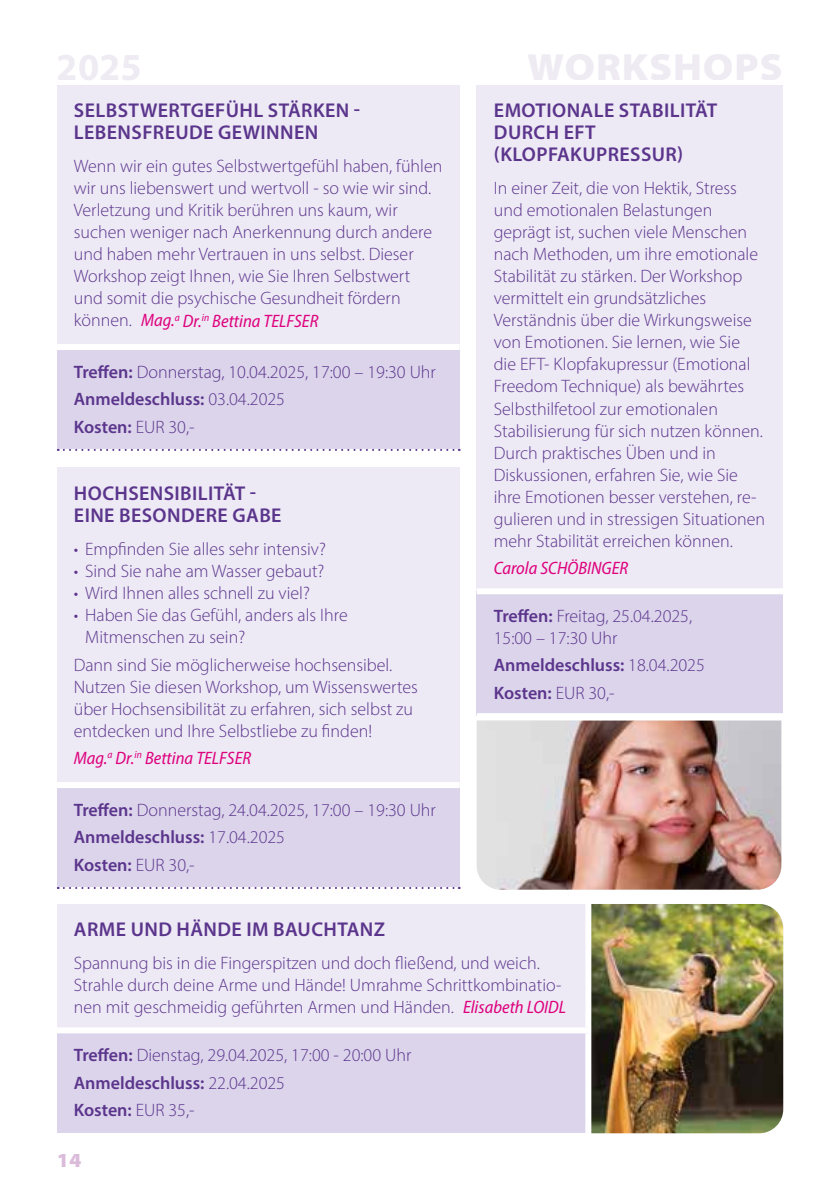
<style>
.page{position:relative;width:840px;height:1191px;background:#fff}
.page>*{position:absolute;margin:0;border:0;box-sizing:border-box;transform-origin:0 0}
.t1{font:600 20px/22px "Myriad Pro";letter-spacing:.02em;color:#5b358c}
.t2{font:900 semi-expanded 20px "Myriad Pro";color:#dbbbda}
.t3{font:300 18px/22px "Myriad Pro";color:#5b358c}
.t4{font:italic semi-condensed 18px "Myriad Pro";color:#de007c}
.t5{font:600 18px/27.6px "Myriad Pro";color:#5b358c}
.s1{font-weight:400;font-style:italic;font-stretch:semi-condensed;color:#de007c}
.s2{font-weight:600}
.s3{font-weight:300}
</style>
<div class="page">
<div style="left:57px;top:904px;width:531px;height:126px;background:#ede9f5"></div>
<div style="left:57px;top:1030px;width:531px;height:103px;background:#dbd4eb"></div>
<div style="left:57px;top:1027px;width:534px;height:6px;background:#fff"></div>
<div style="left:585px;top:904px;width:6px;height:123px;background:#fff"></div>
<div style="left:585px;top:1033px;width:6px;height:100px;background:#fff"></div>
<img style="left:591px;top:904px;width:191px;height:229px">
<div style="left:57px;top:467px;width:402px;height:318px;background:#ede9f5"></div>
<div style="left:57px;top:785px;width:402px;height:103px;background:#dbd4eb"></div>
<div style="left:57px;top:782px;width:402px;height:6px;background:#fff"></div>
<svg style="left:58px;top:887px;width:401px;height:2px"></svg>
<div style="left:57px;top:85px;width:402px;height:262px;background:#ede9f5"></div>
<div style="left:57px;top:347px;width:402px;height:103px;background:#dbd4eb"></div>
<div style="left:57px;top:344px;width:402px;height:6px;background:#fff"></div>
<svg style="left:58px;top:449px;width:401px;height:2px"></svg>
<div style="left:476px;top:85px;width:306px;height:506px;background:#ede9f5"></div>
<div style="left:476px;top:591px;width:306px;height:125px;background:#dbd4eb"></div>
<div style="left:476px;top:588px;width:306px;height:6px;background:#fff"></div>
<div style="left:476px;top:713px;width:306px;height:6px;background:#fff"></div>
<img style="left:476px;top:720px;width:304px;height:169px">
<p class="t1" style="left:74px;top:99px;width:287px">SELBSTWERTGEFÜHL STÄRKEN -<br>LEBENSFREUDE GEWINNEN</p>
<p class="t3" style="left:74px;top:155px;width:370px">Wenn wir ein gutes Selbstwertgefühl haben, fühlen wir uns liebenswert und wertvoll - so wie wir sind.<br>Verletzung und Kritik berühren uns kaum, wir suchen weniger nach Anerkennung durch andere und haben mehr Vertrauen in uns selbst. Dieser Workshop zeigt Ihnen, wie Sie Ihren Selbstwert und somit die psychische Gesundheit fördern können. <span class="s1">Mag.</span><sup>a</sup> <span class="s1">Dr.</span><sup>in</sup> <span class="s1">Bettina TELFSER</span></p>
<p class="t3" style="left:74px;top:357px;width:363px;line-height:27.6px"><span class="s2">Treffen:</span> Donnerstag, 10.04.2025, 17:00 – 19:30 Uhr<br><span class="s2">Anmeldeschluss:</span> 03.04.2025<br><span class="s2">Kosten:</span> EUR 30,-</p>
<p class="t1" style="left:74px;top:481px;width:209px">HOCHSENSIBILITÄT -<br>EINE BESONDERE GABE</p>
<p class="t3" style="left:74px;top:538px;width:253px">• Empfinden Sie alles sehr intensiv?</p>
<p class="t3" style="left:74px;top:560px;width:252px">• Sind Sie nahe am Wasser gebaut?</p>
<p class="t3" style="left:74px;top:582px;width:237px">• Wird Ihnen alles schnell zu viel?</p>
<p class="t3" style="left:85px;top:603px;width:264px;text-indent:-11px">• Haben Sie das Gefühl, anders als Ihre<br>Mitmenschen zu sein?</p>
<p class="t3" style="left:74px;top:653px;width:345px">Dann sind Sie möglicherweise hochsensibel.<br>Nutzen Sie diesen Workshop, um Wissenswertes über Hochsensibilität zu erfahren, sich selbst zu entdecken und Ihre Selbstliebe zu finden!</p>
<p class="t4" style="left:74px;top:747px;width:179px">Mag.<sup>a</sup> Dr.<sup>in</sup> Bettina TELFSER</p>
<p class="t3" style="left:74px;top:795px;width:363px;line-height:27.6px"><span class="s2">Treffen:</span> Donnerstag, 24.04.2025, 17:00 – 19:30 Uhr<br><span class="s2">Anmeldeschluss:</span> 17.04.2025<br><span class="s2">Kosten:</span> EUR 30,-</p>
<p class="t1" style="left:493px;top:99px;width:225px">EMOTIONALE STABILITÄT<br>DURCH EFT (KLOPFAKUPRESSUR)</p>
<p class="t3" style="left:493px;top:177px;width:273px">In einer Zeit, die von Hektik, Stress und emotionalen Belastungen geprägt ist, suchen viele Menschen nach Methoden, um ihre emotionale Stabilität zu stärken. Der Workshop vermittelt ein grundsätzliches Verständnis über die Wirkungsweise von Emotionen. Sie lernen, wie Sie die EFT- Klopfakupressur (Emotional Freedom Technique) als bewährtes Selbsthilfetool zur emotionalen Stabilisierung für sich nutzen können.<br>Durch praktisches Üben und in Diskussionen, erfahren Sie, wie Sie ihre Emotionen besser verstehen, re&shy;gulieren und in stressigen Situationen mehr Stabilität erreichen können.</p>
<p class="t4" style="left:493px;top:557px;width:136px">Carola SCHÖBINGER</p>
<p class="t3" style="left:493px;top:604px;width:200px"><span class="s2">Treffen:</span> Freitag, 25.04.2025,<br>15:00 – 17:30 Uhr</p>
<p class="t5" style="left:493px;top:651px;width:212px">Anmeldeschluss: <span class="s3">18.04.2025<br></span>Kosten: <span class="s3">EUR 30,-</span></p>
<p class="t1" style="left:74px;top:917px;width:312px">ARME UND HÄNDE IM BAUCHTANZ</p>
<p class="t3" style="left:74px;top:952px;width:493px">Spannung bis in die Fingerspitzen und doch fließend, und weich.<br>Strahle durch deine Arme und Hände! Umrahme Schrittkombinatio&shy;nen mit geschmeidig geführten Armen und Händen. <span class="s1">Elisabeth LOIDL</span></p>
<p class="t3" style="left:74px;top:1041px;width:339px;line-height:27.6px"><span class="s2">Treffen:</span> Dienstag, 29.04.2025, 17:00 - 20:00 Uhr<br><span class="s2">Anmeldeschluss:</span> 22.04.2025<br><span class="s2">Kosten:</span> EUR 35,-</p>
<p class="t2" style="left:57px;top:1147px;width:26px">14</p>
</div>
